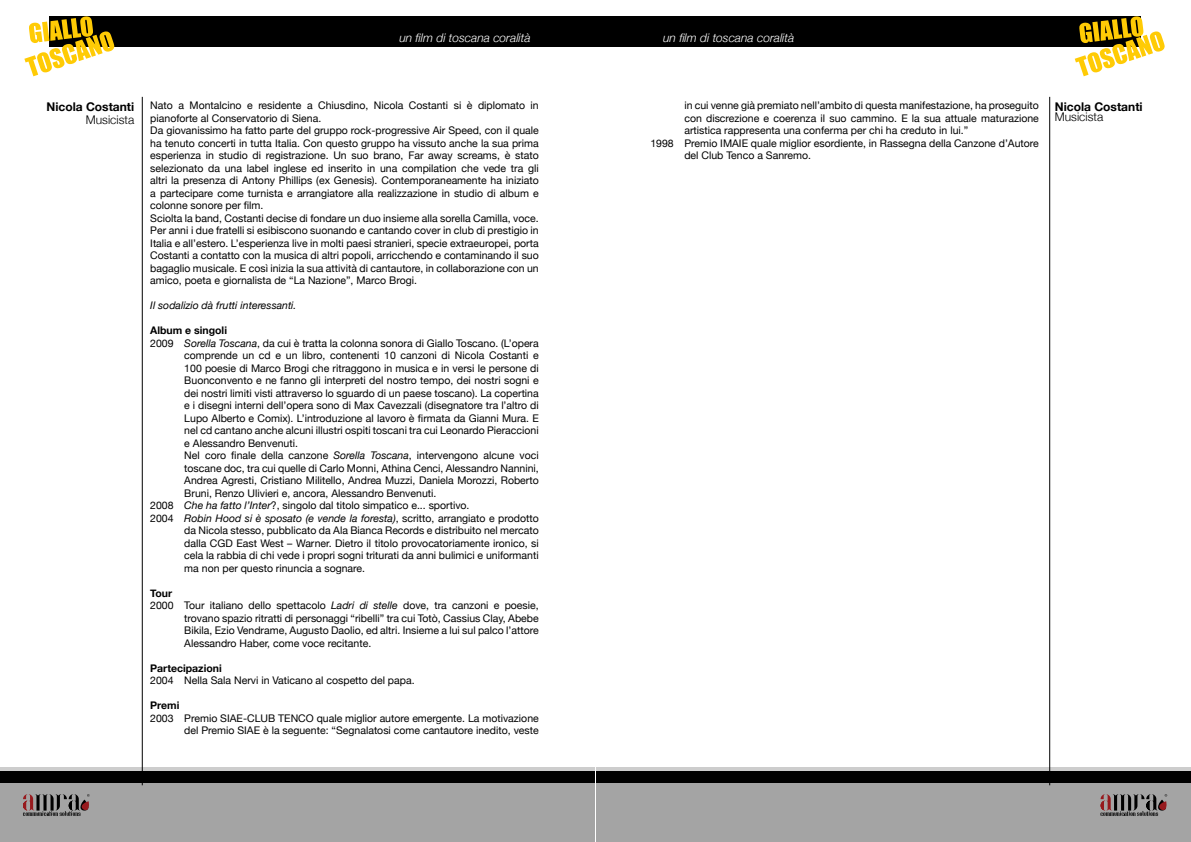
<style>
.page{position:relative;width:1191px;height:842px;background:#fff}
.page>*{position:absolute;margin:0;border:0;box-sizing:border-box;transform-origin:0 0}
.t1{font:italic 300 12px "Helvetica Neue";color:#fff}
.t2{font:700 12px "Helvetica Neue";color:#000}
.t3{font:300 12px "Helvetica Neue";color:#000}
.t4{font:10.5px/12.5px "Helvetica Neue";color:#000}
.t5{font:italic 10.5px "Helvetica Neue";color:#000}
.t6{font:700 10.5px "Helvetica Neue";color:#000}
.s1{font-style:italic}
.s2{font-style:normal}
</style>
<div class="page">
<div style="left:0;top:767px;width:595px;height:75px;background:#cdcdcd"></div>
<div style="left:596px;top:767px;width:595px;height:75px;background:#cdcdcd"></div>
<div style="left:0;top:777px;width:595px;height:65px;background:#a4a4a4"></div>
<div style="left:49px;top:16px;width:546px;height:31px;background:#000"></div>
<div style="left:0;top:771px;width:595px;height:12px;background:#000"></div>
<div style="left:596px;top:771px;width:595px;height:12px;background:#000"></div>
<div style="left:595px;top:17px;width:546px;height:30px;background:#000"></div>
<div style="left:596px;top:783px;width:595px;height:59px;background:#a4a4a4"></div>
<hr style="left:142px;top:97px;width:1px;height:688px;background:#000">
<hr style="left:1049px;top:97px;width:1px;height:688px;background:#000">
<svg style="left:24px;top:16px;width:90px;height:60px"></svg>
<svg style="left:1074px;top:16px;width:90px;height:60px"></svg>
<svg style="left:23px;top:794px;width:67px;height:22px"></svg>
<svg style="left:1100px;top:794px;width:67px;height:22px"></svg>
<p class="t1" style="left:399px;top:28px;width:133px">un film di toscana coralità</p>
<p class="t1" style="left:663px;top:28px;width:133px">un film di toscana coralità</p>
<p class="t2" style="left:46px;top:96px;width:89px">Nicola Costanti</p>
<p class="t3" style="left:86px;top:110px;width:50px">Musicista</p>
<p class="t4" style="left:150px;top:98px;width:390px">Nato a Montalcino e residente a Chiusdino, Nicola Costanti si è diplomato in pianoforte al Conservatorio di Siena.<br>Da giovanissimo ha fatto parte del gruppo rock-progressive Air Speed, con il quale ha tenuto concerti in tutta Italia. Con questo gruppo ha vissuto anche la sua prima esperienza in studio di registrazione. Un suo brano, Far away screams, è stato selezionato da una label inglese ed inserito in una compilation che vede tra gli altri la presenza di Antony Phillips (ex Genesis). Contemporaneamente ha iniziato a partecipare come turnista e arrangiatore alla realizzazione in studio di album e colonne sonore per film.<br>Sciolta la band, Costanti decise di fondare un duo insieme alla sorella Camilla, voce.<br>Per anni i due fratelli si esibiscono suonando e cantando cover in club di prestigio in Italia e all’estero. L’esperienza live in molti paesi stranieri, specie extraeuropei, porta Costanti a contatto con la musica di altri popoli, arricchendo e contaminando il suo bagaglio musicale. E così inizia la sua attività di cantautore, in collaborazione con un amico, poeta e giornalista de “La Nazione”, Marco Brogi.</p>
<p class="t5" style="left:150px;top:297px;width:148px">Il sodalizio dà frutti interessanti.</p>
<p class="t6" style="left:150px;top:321px;width:78px">Album e singoli</p>
<p class="t4" style="left:150px;top:336px;width:390px">2009 <span class="s1">Sorella Toscana</span>, da cui è tratta la colonna sonora di Giallo Toscano. (L’opera</p>
<p class="t4" style="left:184px;top:348px;width:356px">comprende un cd e un libro, contenenti 10 canzoni di Nicola Costanti e</p>
<p class="t4" style="left:184px;top:361px;width:356px">100 poesie di Marco Brogi che ritraggono in musica e in versi le persone di</p>
<p class="t4" style="left:184px;top:373px;width:356px">Buonconvento e ne fanno gli interpreti del nostro tempo, dei nostri sogni e</p>
<p class="t4" style="left:184px;top:386px;width:356px">dei nostri limiti visti attraverso lo sguardo di un paese toscano). La copertina</p>
<p class="t4" style="left:184px;top:398px;width:356px">e i disegni interni dell’opera sono di Max Cavezzali (disegnatore tra l’altro di</p>
<p class="t4" style="left:184px;top:411px;width:356px">Lupo Alberto e Comix). L’introduzione al lavoro è firmata da Gianni Mura. E</p>
<p class="t4" style="left:184px;top:423px;width:356px">nel cd cantano anche alcuni illustri ospiti toscani tra cui Leonardo Pieraccioni</p>
<p class="t4" style="left:184px;top:436px;width:115px">e Alessandro Benvenuti.</p>
<p class="t4" style="left:184px;top:448px;width:356px">Nel coro finale della canzone <span class="s1">Sorella Toscana</span>, intervengono alcune voci</p>
<p class="t4" style="left:184px;top:461px;width:356px">toscane doc, tra cui quelle di Carlo Monni, Athina Cenci, Alessandro Nannini,</p>
<p class="t4" style="left:184px;top:473px;width:356px">Andrea Agresti, Cristiano Militello, Andrea Muzzi, Daniela Morozzi, Roberto</p>
<p class="t4" style="left:184px;top:486px;width:254px">Bruni, Renzo Ulivieri e, ancora, Alessandro Benvenuti.</p>
<p class="t4" style="left:150px;top:498px;width:321px">2008 <span class="s1">Che ha fatto l’Inter</span>?, singolo dal titolo simpatico e... sportivo.</p>
<p class="t5" style="left:150px;top:509px;width:390px"><span class="s2">2004</span> Robin Hood si è sposato (e vende la foresta)<span class="s2">, scritto, arrangiato e prodotto</span></p>
<p class="t4" style="left:184px;top:523px;width:356px">da Nicola stesso, pubblicato da Ala Bianca Records e distribuito nel mercato</p>
<p class="t4" style="left:184px;top:536px;width:356px">dalla CGD East West – Warner. Dietro il titolo provocatoriamente ironico, si</p>
<p class="t4" style="left:184px;top:548px;width:356px">cela la rabbia di chi vede i propri sogni triturati da anni bulimici e uniformanti</p>
<p class="t4" style="left:184px;top:561px;width:182px">ma non per questo rinuncia a sognare.</p>
<p class="t6" style="left:150px;top:583px;width:23px">Tour</p>
<p class="t4" style="left:150px;top:598px;width:390px">2000 Tour italiano dello spettacolo <span class="s1">Ladri di stelle</span> dove, tra canzoni e poesie,</p>
<p class="t4" style="left:184px;top:611px;width:356px">trovano spazio ritratti di personaggi “ribelli” tra cui Totò, Cassius Clay, Abebe</p>
<p class="t4" style="left:184px;top:623px;width:356px">Bikila, Ezio Vendrame, Augusto Daolio, ed altri. Insieme a lui sul palco l’attore</p>
<p class="t4" style="left:184px;top:636px;width:188px">Alessandro Haber, come voce recitante.</p>
<p class="t6" style="left:150px;top:658px;width:73px">Partecipazioni</p>
<p class="t4" style="left:150px;top:673px;width:266px">2004 Nella Sala Nervi in Vaticano al cospetto del papa.</p>
<p class="t6" style="left:150px;top:696px;width:31px">Premi</p>
<p class="t4" style="left:150px;top:711px;width:390px;text-align:right">2003 Premio SIAE-CLUB TENCO quale miglior autore emergente. La motivazione del Premio SIAE è la seguente: “Segnalatosi come cantautore inedito, veste</p>
<p class="t4" style="left:684px;top:98px;width:356px">in cui venne già premiato nell’ambito di questa manifestazione, ha proseguito</p>
<p class="t4" style="left:684px;top:111px;width:356px">con discrezione e coerenza il suo cammino. E la sua attuale maturazione</p>
<p class="t4" style="left:684px;top:123px;width:285px">artistica rappresenta una conferma per chi ha creduto in lui.”</p>
<p class="t4" style="left:650px;top:136px;width:390px">1998 Premio IMAIE quale miglior esordiente, in Rassegna della Canzone d’Autore</p>
<p class="t4" style="left:684px;top:148px;width:128px">del Club Tenco a Sanremo.</p>
<p class="t2" style="left:1054px;top:96px;width:89px">Nicola Costanti</p>
<p class="t3" style="left:1054px;top:107px;width:50px">Musicista</p>
</div>
